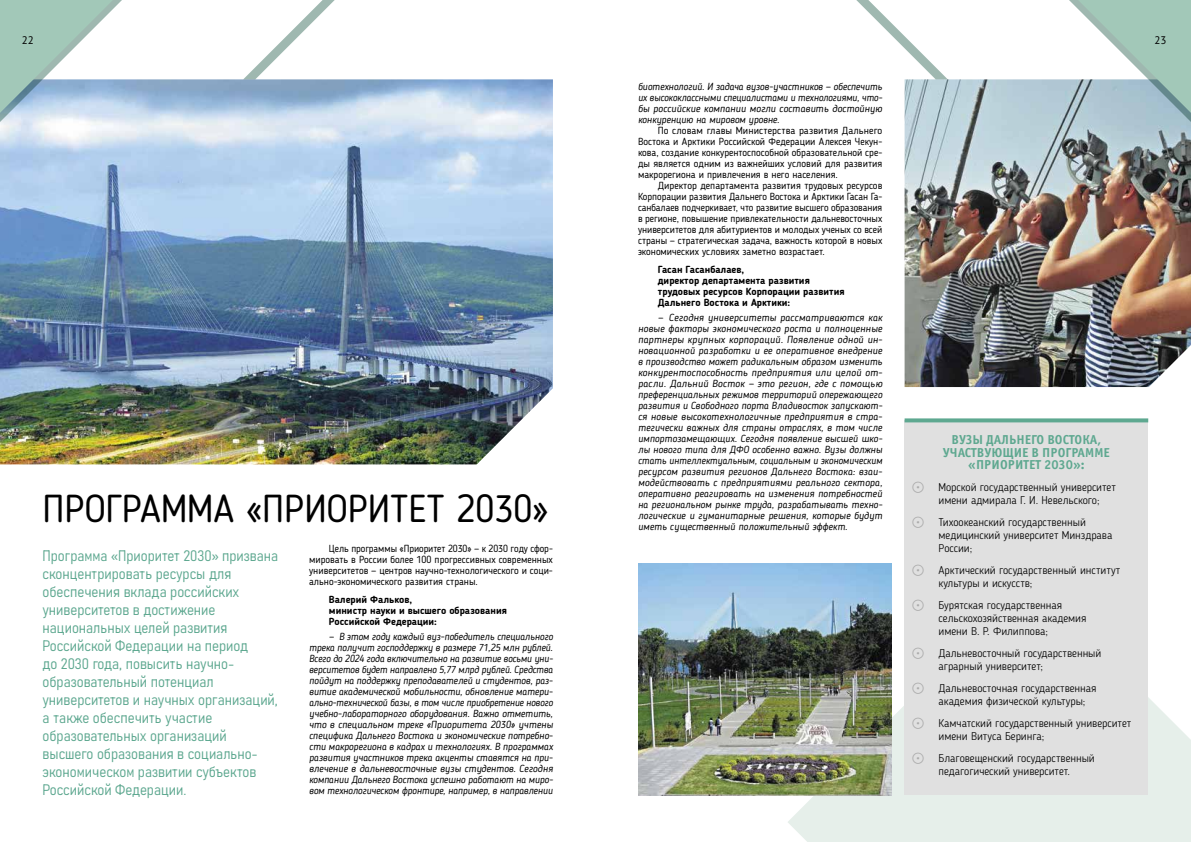
<style>
.page{position:relative;width:1191px;height:842px;background:#fff}
.page>*{position:absolute;margin:0;border:0;box-sizing:border-box;transform-origin:0 0}
.t1{font:38px "Blogger Sans";color:#000}
.t2{font:15px/18px "Bahnschrift";color:#5ea890}
.t3{font:700 13px/12.6px "Officina Sans C";color:#5ea890;text-align:center}
.t4{font:300 11px/13.2px "Blogger Sans";color:#000}
.t5{font:11px "PT Sans Pro";color:#000}
.t6{font:italic 10px/11px "Blogger Sans";color:#000;text-align:justify}
.t7{font:10px/11px "Blogger Sans";color:#000;text-align:justify}
.t8{font:700 10px/11px "Blogger Sans";color:#000}
.s1{font-family:"MS UI Gothic";font-weight:400;font-size:16px;color:#aaa}
</style>
<div class="page">
<svg style="left:787px;top:579px;width:404px;height:263px;fill:#e6efea"></svg>
<img style="left:904px;top:136px;width:287px;height:251px">
<div style="left:904px;top:420px;width:244px;height:374px;background:#e0e0e0"></div>
<svg style="left:904px;top:418px;width:244px;height:4px"></svg>
<img style="left:0;top:79px;width:553px;height:385px">
<img style="left:638px;top:563px;width:253px;height:232px">
<svg style="left:0;top:0;width:398px;height:136px"></svg>
<svg style="left:856px;top:0;width:335px;height:136px"></svg>
<p class="t5" style="left:22px;top:33px;width:13px">22</p>
<p class="t5" style="left:1154px;top:33px;width:13px">23</p>
<h1 class="t1" style="left:43px;top:486px;width:508px">ПРОГРАММА «ПРИОРИТЕТ 2030»</h1>
<p class="t2" style="left:43px;top:545px;width:237px">Программа «Приоритет 2030» призвана сконцентрировать ресурсы для обеспечения вклада российских университетов в достижение национальных целей развития<br>Российской Федерации на период<br>до 2030 года, повысить научно&shy;образовательный потенциал университетов и научных организаций, а также обеспечить участие образовательных организаций высшего образования в социально&shy;экономическом развитии субъектов<br>Российской Федерации.</p>
<p class="t7" style="left:309px;top:543px;width:245px;text-indent:20px">Цель программы «Приоритет 2030» — к 2030 году сфор&shy;мировать в России более 100 прогрессивных современных университетов — центров научно-технологического и соци&shy;ально-экономического развития страны.</p>
<p class="t8" style="left:329px;top:594px;width:179px">Валерий Фальков,<br>министр науки и высшего образования<br>Российской Федерации:</p>
<p class="t6" style="left:309px;top:631px;width:245px;text-indent:20px">— В этом году каждый вуз-победитель специального трека получит господдержку в размере 71,25 млн рублей.<br>Всего до 2024 года включительно на развитие восьми уни&shy;верситетов будет направлено 5,77 млрд рублей. Средства пойдут на поддержку преподавателей и студентов, раз&shy;витие академической мобильности, обновление матери&shy;ально-технической базы, в том числе приобретение нового учебно-лабораторного оборудования. Важно отметить, что в специальном треке «Приоритета 2030» учтены специфика Дальнего Востока и экономические потребно&shy;сти макрорегиона в кадрах и технологиях. В программах развития участников трека акценты ставятся на при&shy;влечение в дальневосточные вузы студентов. Сегодня компании Дальнего Востока успешно работают на миро&shy;вом технологическом фронтире, например, в направлении</p>
<p class="t6" style="left:638px;top:81px;width:246px">биотехнологий. И задача вузов-участников — обеспечить их высококлассными специалистами и технологиями, что&shy;бы российские компании могли составить достойную конкуренцию на мировом уровне.</p>
<p class="t7" style="left:638px;top:125px;width:246px;text-indent:20px">По словам главы Министерства развития Дальнего Востока и Арктики Российской Федерации Алексея Чекун&shy;кова, создание конкурентоспособной образовательной сре&shy;ды является одним из важнейших условий для развития макрорегиона и привлечения в него населения.</p>
<p class="t7" style="left:638px;top:180px;width:246px;text-indent:20px">Директор департамента развития трудовых ресурсов Корпорации развития Дальнего Востока и Арктики Гасан Га&shy;санбалаев подчеркивает, что развитие высшего образования в регионе, повышение привлекательности дальневосточных университетов для абитуриентов и молодых ученых со всей страны — стратегическая задача, важность которой в новых экономических условиях заметно возрастает.</p>
<p class="t8" style="left:658px;top:264px;width:188px">Гасан Гасанбалаев,<br>директор департамента развития трудовых ресурсов Корпорации развития<br>Дальнего Востока и Арктики:</p>
<p class="t6" style="left:638px;top:312px;width:246px;text-indent:20px">— Сегодня университеты рассматриваются как новые факторы экономического роста и полноценные партнеры крупных корпораций. Появление одной ин&shy;новационной разработки и ее оперативное внедрение в производство может радикальным образом изменить конкурентоспособность предприятия или целой от&shy;расли. Дальний Восток — это регион, где с помощью преференциальных режимов территорий опережающего развития и Свободного порта Владивосток запускают&shy;ся новые высокотехнологичные предприятия в стра&shy;тегически важных для страны отраслях, в том числе импортозамещающих. Сегодня появление высшей шко&shy;лы нового типа для ДФО особенно важно. Вузы должны стать интеллектуальным, социальным и экономическим ресурсом развития регионов Дальнего Востока: взаи&shy;модействовать с предприятиями реального сектора, оперативно реагировать на изменения потребностей на региональном рынке труда, разрабатывать техно&shy;логические и гуманитарные решения, которые будут иметь существенный положительный эффект.</p>
<h3 class="t3" style="left:943px;top:434px;width:169px">ВУЗЫ ДАЛЬНЕГО ВОСТОКА,<br>УЧАСТВУЮЩИЕ В ПРОГРАММЕ «ПРИОРИТЕТ 2030»:</h3>
<p class="t4" style="left:938px;top:481px;width:179px;text-indent:-28px"><span class="s1">ۿ</span> Морской государственный университет имени адмирала Г. И. Невельского;</p>
<p class="t4" style="left:938px;top:516px;width:175px;text-indent:-28px"><span class="s1">ۿ</span> Тихоокеанский государственный медицинский университет Минздрава<br>России;</p>
<p class="t4" style="left:938px;top:564px;width:183px;text-indent:-28px"><span class="s1">ۿ</span> Арктический государственный институт культуры и искусств;</p>
<p class="t4" style="left:938px;top:599px;width:149px;text-indent:-28px"><span class="s1">ۿ</span> Бурятская государственная сельскохозяйственная академия имени В. Р. Филиппова;</p>
<p class="t4" style="left:938px;top:647px;width:164px;text-indent:-28px"><span class="s1">ۿ</span> Дальневосточный государственный аграрный университет;</p>
<p class="t4" style="left:938px;top:682px;width:159px;text-indent:-28px"><span class="s1">ۿ</span> Дальневосточная государственная академия физической культуры;</p>
<p class="t4" style="left:938px;top:716px;width:194px;text-indent:-28px"><span class="s1">ۿ</span> Камчатский государственный университет имени Витуса Беринга;</p>
<p class="t4" style="left:910px;top:751px;width:186px;text-align:center"><span class="s1">ۿ</span> Благовещенский государственный педагогический университет.</p>
</div>
